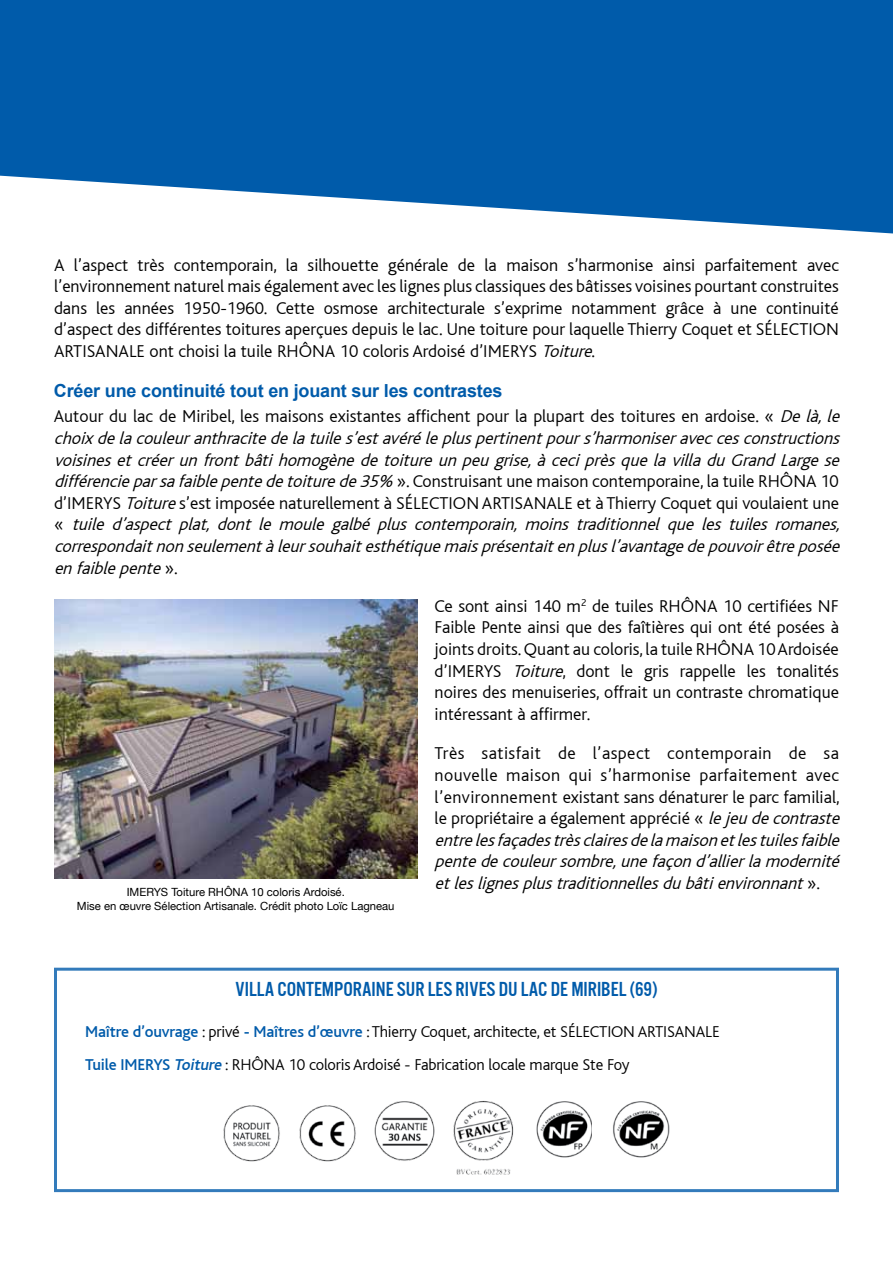
<style>
.page{position:relative;width:893px;height:1263px;background:#fff}
.page>*{position:absolute;margin:0;border:0;box-sizing:border-box;transform-origin:0 0}
.t1{font:21px "U.S.101";color:#005baa}
.t2{font:300 18px/21.6px "Bliss";color:#000}
.t3{font:italic 300 18px/21.6px "Bliss";color:#000}
.t4{font:300 18px/21.6px "Bliss";letter-spacing:.025em;color:#000}
.t5{font:700 18px "Arial";letter-spacing:-.01em;color:#005baa}
.t6{font:300 16.5px "Bliss";letter-spacing:-.01em;color:#000}
.t7{font:11.25px/13.5px "Helvetica Neue";color:#000;text-align:center}
.s1{font-style:italic}
.s2{font-style:normal}
.s3{font-weight:500;color:#005baa}
.s4{font-weight:500;font-style:italic;color:#005baa}
</style>
<div class="page">
<img style="left:223px;top:1105px;width:56px;height:57px">
<img style="left:279px;top:1105px;width:77px;height:57px">
<img style="left:374px;top:1101px;width:61px;height:60px">
<img style="left:453px;top:1101px;width:61px;height:74px">
<img style="left:536px;top:1101px;width:56px;height:57px">
<img style="left:613px;top:1101px;width:57px;height:57px">
<svg style="left:0;top:0;width:893px;height:233px;background:#1f6fb4"></svg>
<div style="left:54px;top:968px;width:785px;height:224px;border:3px solid #005baa"></div>
<img style="left:54px;top:600px;width:364px;height:278px">
<p class="t2" style="left:54px;top:254px;width:786px">A l’aspect très contemporain, la silhouette générale de la maison s’harmonise ainsi parfaitement avec l’environnement naturel mais également avec les lignes plus classiques des bâtisses voisines pourtant construites dans les années 1950-1960. Cette osmose architecturale s’exprime notamment grâce à une continuité d’aspect des différentes toitures aperçues depuis le lac. Une toiture pour laquelle Thierry Coquet et Sélection Artisanal</p>
<p class="t2" style="left:137px;top:341px;width:462px">e ont choisi la tuile RHÔNA 10 coloris Ardoisé d’I MERYS <span class="s1">Toiture</span>.</p>
<p class="t5" style="left:54px;top:378px;width:450px">Créer une continuité tout en jouant sur les contrastes</p>
<p class="t3" style="left:54px;top:406px;width:792px"><span class="s2">Autour du lac de Miribel, les maisons existantes affichent pour la plupart des toitures en ardoise. «</span> Delà,le choixdelacouleuranthracitedelatuiles’estavérélepluspertinentpours’harmoniseraveccesconstructions voisinesetcréerunfrontbâtihomogènedetoitureunpeugrise,àceciprèsquelavilladuGrandLargese différencieparsafaiblepentedetoiturede35% <span class="s2">». Construisant une maison contemporaine, la tuile RHÔNA 10 d’I MERYS</span> Toiture<span class="s2">s’est imposée naturellement à Sélection Artisanal</span></p>
<p class="t3" style="left:54px;top:492px;width:792px;text-indent:511px"><span class="s2">e et à Thierry Coquet qui voulaient une «</span> tuile d’aspect plat, dont le moule galbé plus contemporain, moins traditionnel que les tuiles romanes, correspondaitnonseulementàleursouhaitesthétiquemaisprésentaitenplusl’avantagedepouvoirêtreposée enfaiblepente<span class="s2">» .</span></p>
<p class="t2" style="left:435px;top:595px;width:406px;text-align:justify">Ce sont ainsi 140 m<sup>2</sup> de tuiles RHÔNA 10 certifiées NF Faible Pente ainsi que des faîtières qui ont été posées à joints droits. Quant au coloris, la tuile RHÔNA 10 Ardoisée d’I MERYS <span class="s1">Toiture</span>, dont le gris rappelle les tonalités noires des menuiseries, offrait un contraste chromatique intéressant à affirmer.</p>
<p class="t4" style="left:435px;top:743px;width:411px">Très satisfait de l’aspect contemporain de sa nouvelle maison qui s’harmonise parfaitement avec l’environnement existant sans dénaturer le parc familial, le propriétaire a également apprécié « <span class="s1">lejeudecontraste entrelesfaçadestrèsclairesdelamaisonetlestuilesfaible pentedecouleursombre,unefaçond’allierlamodernité etleslignesplustraditionnellesdubâtienvironnant</span>» .</p>
<p class="t7" style="left:77px;top:885px;width:319px">Imerys Toiture Rhôna 10 coloris Ardoisé.<br>M ise en œuvre Sélection Artisanale. Crédit photo Loïc Lagneau</p>
<p class="t1" style="left:235px;top:978px;width:424px">VILLA CONTEMPORAINE SUR LES RIVES DU LAC DE MIRIBEL (69)</p>
<p class="t6" style="left:85px;top:1023px;width:592px"><span class="s3">Maître d’ouvrage</span> : privé <span class="s3">- Maîtres d’œuvre</span> : Thierry Coquet, architecte, et Sélection Artisanal</p>
<p class="t6" style="left:712px;top:1023px;width:9px">e</p>
<p class="t6" style="left:85px;top:1056px;width:546px"><span class="s3">Tuile IMERYS</span> <span class="s4">Toiture</span> : RHÔNA 10 coloris Ardoisé - Fabrication locale marque Ste Foy</p>
</div>
